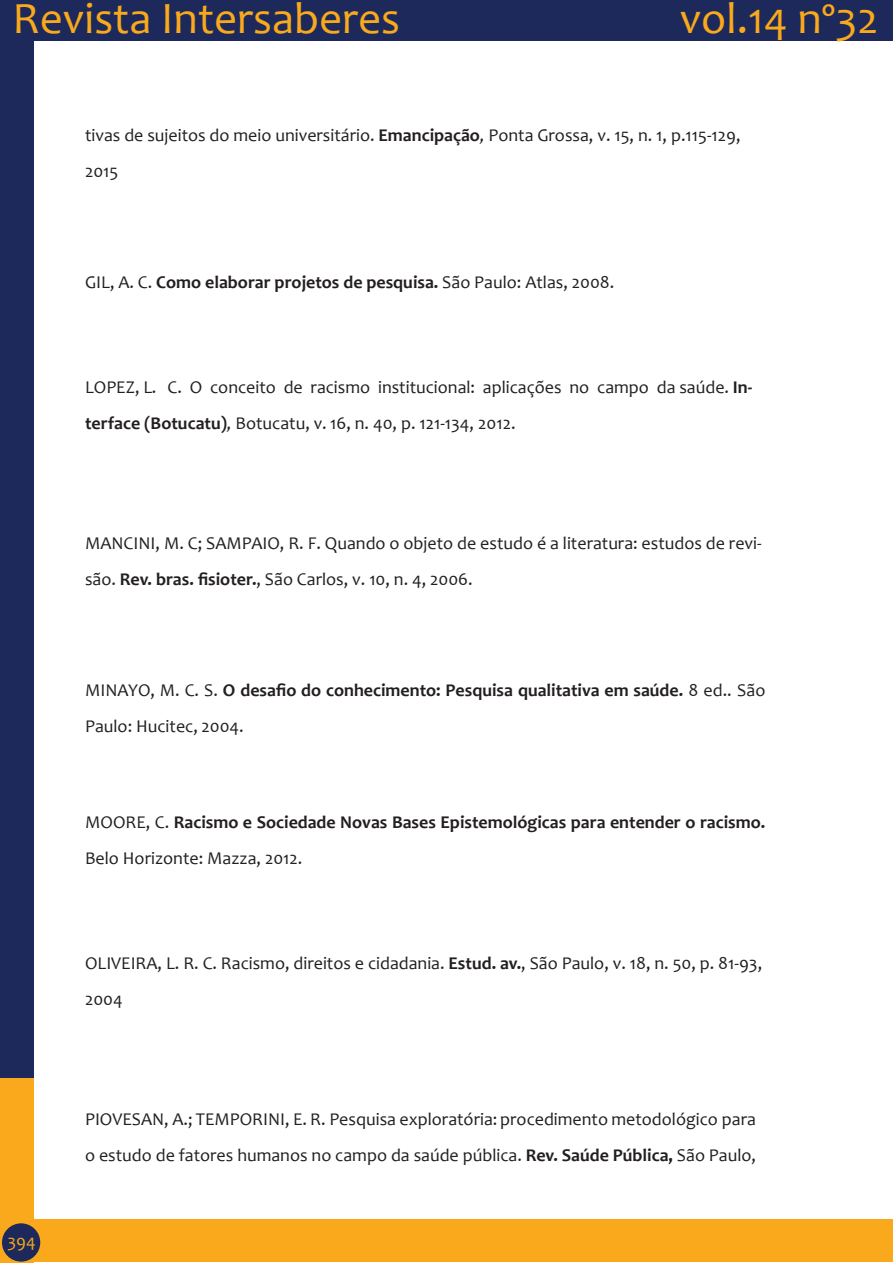
<style>
.page{position:relative;width:893px;height:1263px;background:#fff}
.page>*{position:absolute;margin:0;border:0;box-sizing:border-box;transform-origin:0 0}
.t1{font:45px "Candara";color:#f9a91b}
.Body_Text{font:18px/36px "Candara";color:#231f20}
.t2{font:700 18px/36px "Candara";color:#231f20}
.t3{font:18px "Candara";color:#f9a91b}
.s1{font-weight:700}
.s2{font-style:italic}
.s3{font-weight:400}
</style>
<div class="page">
<div style="left:0;top:0;width:33px;height:1081px;background:#1d295a"></div>
<div style="left:0;top:0;width:893px;height:41px;background:#1d295a"></div>
<div style="left:0;top:1078px;width:33px;height:185px;background:#f9a91b"></div>
<div style="left:21px;top:1219px;width:872px;height:43px;background:#f9a91b"></div>
<div style="left:2px;top:1223px;width:38px;height:38px;background:#1d295a;border-radius:50%"></div>
<h1 class="t1" style="left:13px;top:-9px;width:389px">Revista Intersaberes</h1>
<h1 class="t1" style="left:680px;top:-9px;width:200px">vol.14 nº32</h1>
<p class="Body_Text" style="left:85px;top:117px;width:657px">tivas de sujeitos do meio universitário. <span class="s1">Emancipação</span><span class="s2">,</span> Ponta Grossa, v. 15, n. 1, p.115-129,<br>2015</p>
<p class="t2" style="left:85px;top:264px;width:531px"><span class="s3">GIL, A. C.</span> Como elaborar projetos de pesquisa. <span class="s3">São Paulo: Atlas, 2008.</span></p>
<p class="Body_Text" style="left:85px;top:369px;width:669px">LOPEZ, L. C. O conceito de racismo institucional: aplicações no campo da saúde. <span class="s1">In&shy;terface (Botucatu)</span><span class="s2">,</span> Botucatu, v. 16, n. 40, p. 121-134, 2012.</p>
<p class="Body_Text" style="left:85px;top:525px;width:678px">MANCINI, M. C; SAMPAIO, R. F. Quando o objeto de estudo é a literatura: estudos de revi&shy;são. <span class="s1">Rev. bras. fisioter.</span>, São Carlos, v. 10, n. 4, 2006.</p>
<p class="t2" style="left:85px;top:672px;width:682px"><span class="s3">MINAYO, M. C. S.</span> O desafio do conhecimento: Pesquisa qualitativa em saúde. <span class="s3">8 ed.. São<br>Paulo: Hucitec, 2004.</span></p>
<p class="t2" style="left:85px;top:804px;width:682px"><span class="s3">MOORE, C.</span> Racismo e Sociedade Novas Bases Epistemológicas para entender o racismo.<br><span class="s3">Belo Horizonte: Mazza, 2012.</span></p>
<p class="Body_Text" style="left:85px;top:945px;width:679px">OLIVEIRA, L. R. C. Racismo, direitos e cidadania. <span class="s1">Estud. av.</span>, São Paulo, v. 18, n. 50, p. 81-93,<br>2004</p>
<p class="t3" style="left:8px;top:1229px;width:30px">394</p>
<p class="Body_Text" style="left:85px;top:1101px;width:673px">PIOVESAN, A.; TEMPORINI, E. R. Pesquisa exploratória: procedimento metodológico para o estudo de fatores humanos no campo da saúde pública. <span class="s1">Rev. Saúde Pública,</span> São Paulo,</p>
</div>
